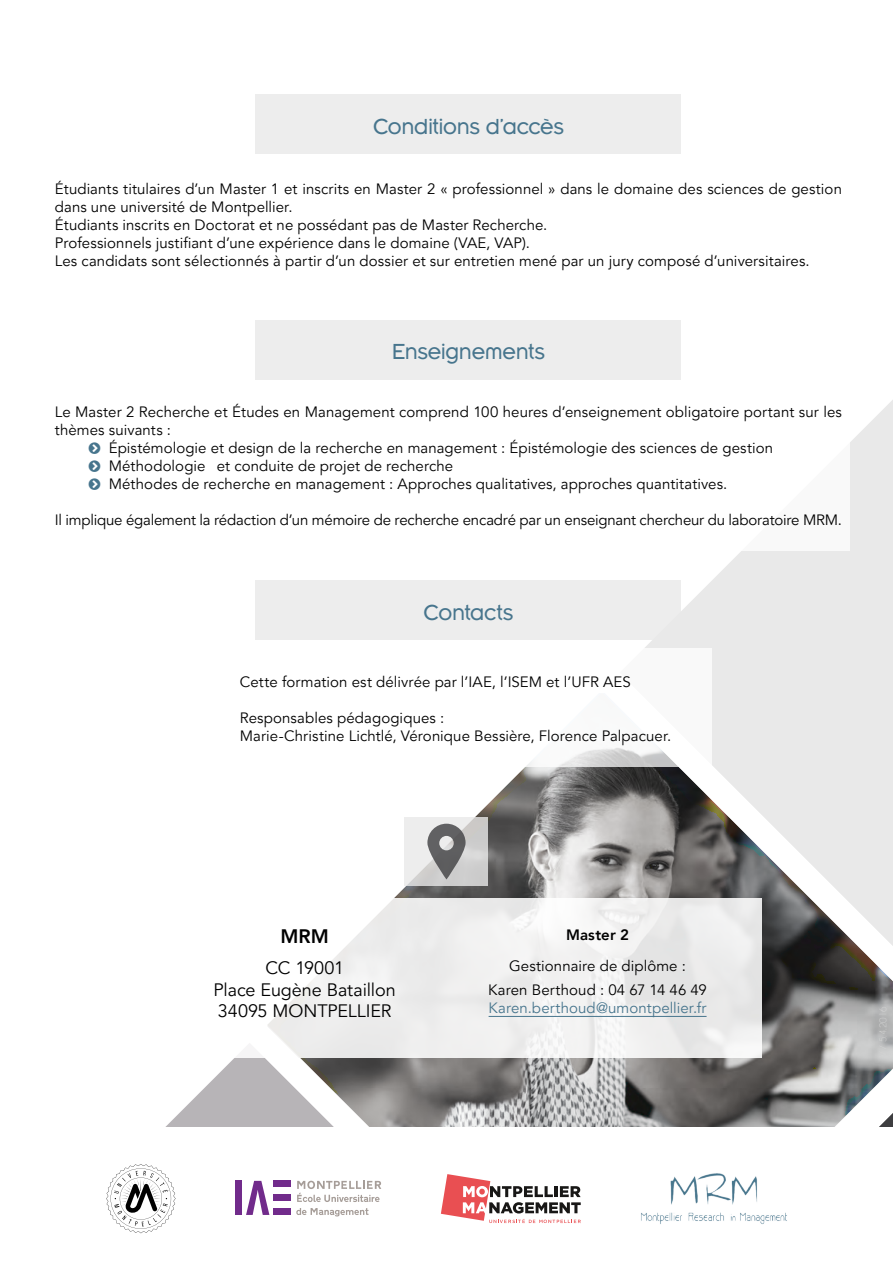
<style>
.page{position:relative;width:893px;height:1263px;background:#fff}
.page>*{position:absolute;margin:0;border:0;box-sizing:border-box;transform-origin:0 0}
.t1{font:300 24px "Insignia New";letter-spacing:-.02em;color:#47758d}
.t2{font:800 19.5px "Avenir LT Pro";color:#000}
.t3{font:18px "Avenir LT Pro";letter-spacing:-.005em;color:#000}
.t4{font:15px/18px "Avenir LT Pro";letter-spacing:.005em;color:#000}
.t5{font:15px "Avenir LT Pro";letter-spacing:-.015em;color:#000}
.t6{font:15px "Avenir LT Pro";letter-spacing:.01em;color:#47758d}
.t7{font:800 15px "Avenir LT Pro";letter-spacing:.01em;color:#000}
</style>
<div class="page">
<svg style="left:165px;top:1058px;width:85px;height:69px;fill:#b7b4b7"></svg>
<svg style="left:620px;top:379px;width:273px;height:296px;fill:#e9e9e9"></svg>
<svg style="left:250px;top:675px;width:643px;height:452px"></svg>
<div style="left:153px;top:898px;width:608px;height:159px;background:linear-gradient(to right,#fdfdfd,#e8e8e8)"></div>
<div style="left:28px;top:391px;width:822px;height:160px;background:#fff"></div>
<div style="left:225px;top:648px;width:486px;height:118px;background:#fff"></div>
<div style="left:256px;top:95px;width:425px;height:59px;background:#e9e9e9"></div>
<div style="left:256px;top:320px;width:425px;height:59px;background:#e9e9e9"></div>
<div style="left:256px;top:580px;width:425px;height:60px;background:#e9e9e9"></div>
<hr style="left:489px;top:1016px;width:218px;height:1px;background:#47758d">
<svg style="left:405px;top:817px;width:83px;height:69px;background:#dcdbdb"></svg>
<svg style="left:427px;top:824px;width:39px;height:55px;background:#939394"></svg>
<svg style="left:106px;top:1164px;width:70px;height:69px"></svg>
<div style="left:235px;top:1181px;width:7px;height:34px;background:#712b8b"></div>
<svg style="left:246px;top:1181px;width:23px;height:34px"></svg>
<div style="left:273px;top:1181px;width:17px;height:6px;background:#712b8b"></div>
<div style="left:273px;top:1209px;width:17px;height:6px;background:#712b8b"></div>
<div style="left:273px;top:1195px;width:17px;height:6px;background:#712b8b"></div>
<svg style="left:296px;top:1208px;width:73px;height:8px"></svg>
<svg style="left:297px;top:1181px;width:84px;height:21px"></svg>
<svg style="left:441px;top:1174px;width:140px;height:49px"></svg>
<img style="left:641px;top:1173px;width:146px;height:51px">
<p class="t1" style="left:373px;top:112px;width:192px">Conditions d’accès</p>
<p class="t4" style="left:55px;top:180px;width:789px">Étudiants titulaires d’un Master 1 et inscrits en Master 2 « professionnel » dans le domaine des sciences de gestion dans une université de Montpellier.</p>
<p class="t4" style="left:55px;top:216px;width:494px">Étudiants inscrits en Doctorat et ne possédant pas de Master Recherche.</p>
<p class="t4" style="left:55px;top:234px;width:477px">Professionnels justifiant d’une expérience dans le domaine (VAE, VAP).</p>
<p class="t4" style="left:55px;top:252px;width:756px">Les candidats sont sélectionnés à partir d’un dossier et sur entretien mené par un jury composé d’universitaires.</p>
<p class="t1" style="left:392px;top:337px;width:155px">Enseignements</p>
<p class="t4" style="left:55px;top:403px;width:789px">Le Master 2 Recherche et Études en Management comprend 100 heures d’enseignement obligatoire portant sur les thèmes suivants :</p>
<p class="t4" style="left:109px;top:439px;width:666px">Épistémologie et design de la recherche en management : Épistémologie des sciences de gestion</p>
<p class="t4" style="left:109px;top:457px;width:346px">Méthodologie et conduite de projet de recherche</p>
<p class="t4" style="left:109px;top:475px;width:620px">Méthodes de recherche en management : Approches qualitatives, approches quantitatives.</p>
<p class="t5" style="left:55px;top:511px;width:789px">Il implique également la rédaction d’un mémoire de recherche encadré par un enseignant chercheur du laboratoire MRM.</p>
<p class="t1" style="left:424px;top:598px;width:91px">Contacts</p>
<p class="t4" style="left:240px;top:673px;width:392px">Cette formation est délivrée par l’IAE, l’ISEM et l’UFR AES</p>
<p class="t4" style="left:240px;top:709px;width:206px">Responsables pédagogiques :</p>
<p class="t4" style="left:240px;top:727px;width:433px">Marie-Christine Lichtlé, Véronique Bessière, Florence Palpacuer.</p>
<p class="t2" style="left:280px;top:925px;width:50px">MRM</p>
<p class="t7" style="left:566px;top:925px;width:65px">Master 2</p>
<p class="t3" style="left:265px;top:957px;width:80px">CC 19001</p>
<p class="t3" style="left:214px;top:979px;width:184px">Place Eugène Bataillon</p>
<p class="t3" style="left:218px;top:1000px;width:175px">34095 MONTPELLIER</p>
<p class="t4" style="left:509px;top:957px;width:178px">Gestionnaire de diplôme :</p>
<p class="t4" style="left:488px;top:981px;width:220px">Karen Berthoud : 04 67 14 46 49</p>
<p class="t6" style="left:489px;top:999px;width:219px">Karen.berthoud@umontpellier.fr</p>
</div>
